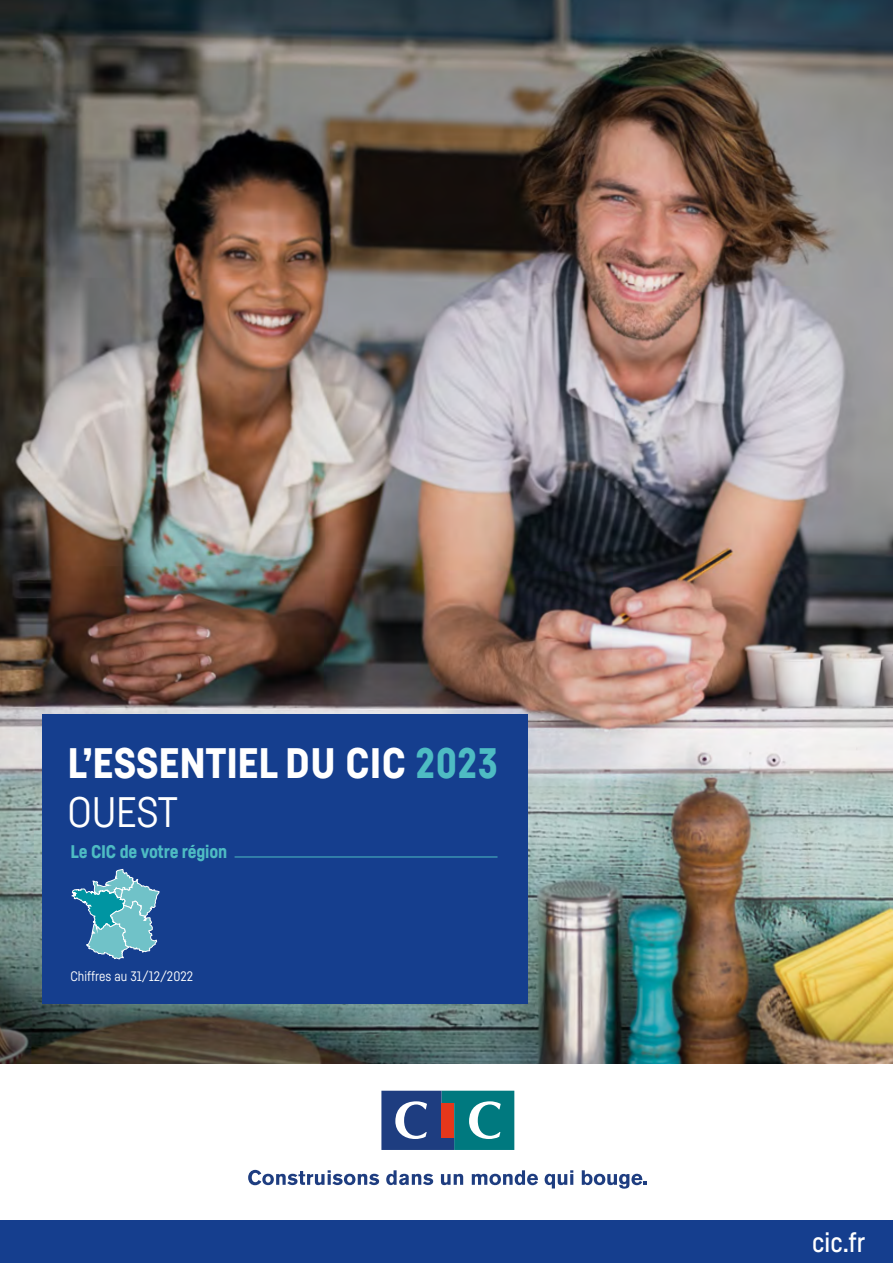
<style>
.page{position:relative;width:893px;height:1263px;background:#fff}
.page>*{position:absolute;margin:0;border:0;box-sizing:border-box;transform-origin:0 0}
.t1{font:900 42px/48.9px "Fabrikat";letter-spacing:-.01em;color:#fff}
.t2{font:500 27px "Fabrikat";color:#fff}
.t3{font:900 18px "Fabrikat";letter-spacing:-.01em;color:#4ebcc3}
.t4{font:13.5px "Fabrikat";color:#fff}
.s1{color:#4ebcc3}
.s2{font-weight:400}
</style>
<div class="page">
<img style="left:0;top:0;width:893px;height:1063px">
<div style="left:0;top:1220px;width:893px;height:43px;background:#153e8e"></div>
<div style="left:42px;top:714px;width:486px;height:290px;background:#153e8e"></div>
<svg style="left:381px;top:1091px;width:133px;height:59px"></svg>
<div style="left:442px;top:1103px;width:12px;height:35px;background:#e5371b"></div>
<svg style="left:248px;top:1170px;width:131px;height:15px"></svg>
<svg style="left:386px;top:1170px;width:47px;height:15px"></svg>
<svg style="left:441px;top:1174px;width:22px;height:11px"></svg>
<svg style="left:472px;top:1170px;width:66px;height:15px"></svg>
<svg style="left:545px;top:1170px;width:28px;height:18px"></svg>
<svg style="left:582px;top:1170px;width:65px;height:19px"></svg>
<hr style="left:235px;top:856px;width:262px;height:1px;background:#4ebcc3">
<svg style="left:72px;top:869px;width:87px;height:90px"></svg>
<p class="t1" style="left:68px;top:738px;width:432px">L’ESSENTIEL DU CIC <span class="s1">2023<br></span><span class="s2">OUEST</span></p>
<p class="t3" style="left:71px;top:840px;width:158px">Le CIC de votre région</p>
<p class="t4" style="left:71px;top:968px;width:124px">Chiffres au 31/12/2022</p>
<p class="t2" style="left:812px;top:1226px;width:55px">cic.fr</p>
</div>
